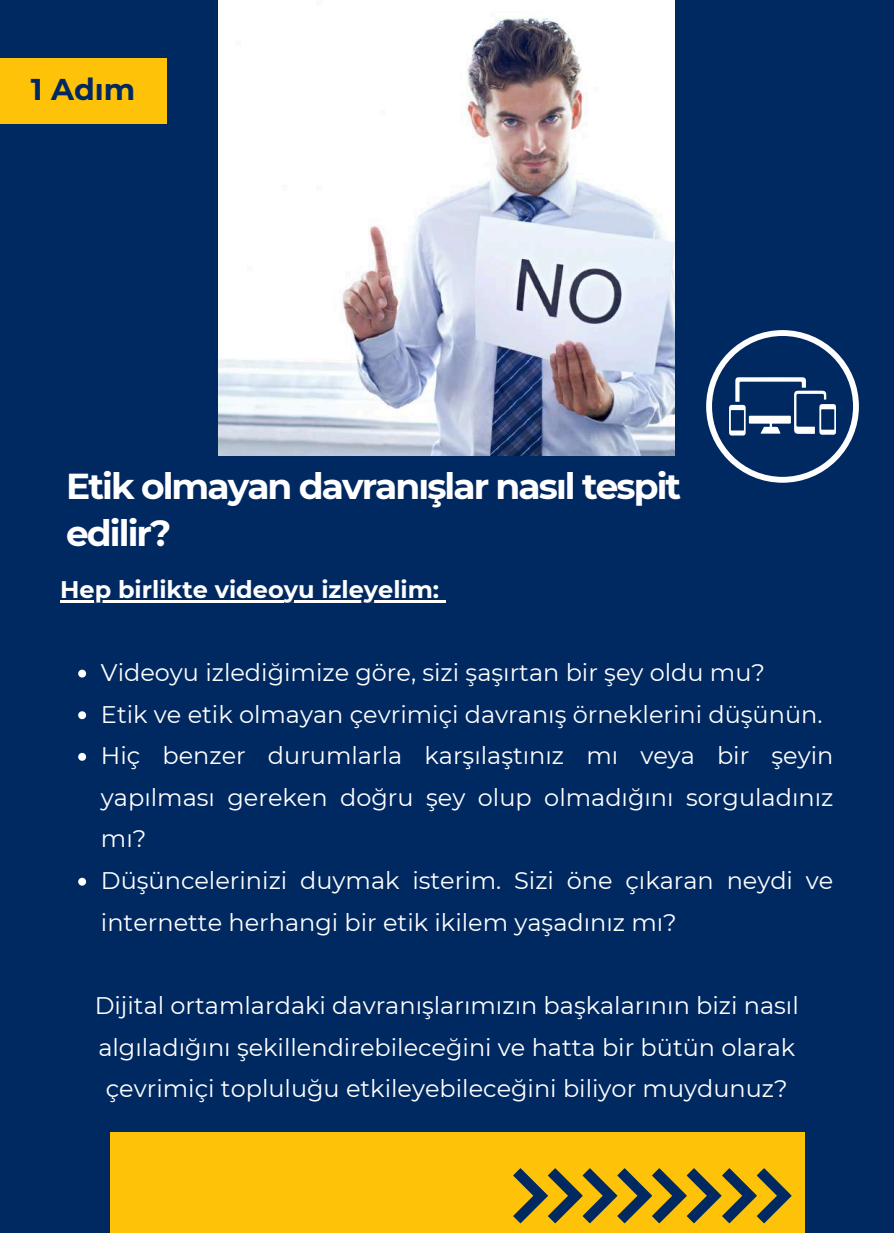
<style>
.page{position:relative;width:894px;height:1233px;background:#fff}
.page>*{position:absolute;margin:0;border:0;box-sizing:border-box;transform-origin:0 0}
.t1{font:700 36px/47.2px "Montserrat";letter-spacing:-.055em;color:#fff}
.t2{font:700 30px "Montserrat";color:#002961}
.t3{font:24px/41.5px "Montserrat";color:#fff}
.t4{font:700 24px "Montserrat";color:#fff}
</style>
<div class="page">
<div style="left:0;top:0;width:893px;height:1233px;background:#002961"></div>
<div style="left:110px;top:1133px;width:694px;height:100px;background:#fec209"></div>
<div style="left:0;top:58px;width:166px;height:66px;background:#fec209"></div>
<img style="left:219px;top:0;width:455px;height:455px">
<hr style="left:60px;top:600px;width:169px;height:2px;background:#fff">
<hr style="left:229px;top:600px;width:55px;height:2px;background:#fff">
<hr style="left:284px;top:600px;width:155px;height:2px;background:#fff">
<svg style="left:439px;top:600px;width:7px;height:2px"></svg>
<svg style="left:78px;top:670px;width:8px;height:8px"></svg>
<svg style="left:78px;top:711px;width:8px;height:8px"></svg>
<svg style="left:78px;top:753px;width:8px;height:8px"></svg>
<svg style="left:78px;top:878px;width:8px;height:8px"></svg>
<svg style="left:706px;top:330px;width:152px;height:153px"></svg>
<svg style="left:513px;top:1168px;width:278px;height:55px"></svg>
<p class="t2" style="left:31px;top:71px;width:106px">1 Adım</p>
<h1 class="t1" style="left:66px;top:462px;width:616px">Etik olmayan davranışlar nasıl tespit edilir?</h1>
<p class="t4" style="left:60px;top:574px;width:380px">Hep birlikte videoyu izleyelim:</p>
<p class="t3" style="left:101px;top:652px;width:733px">Videoyu izlediğimize göre, sizi şaşırtan bir şey oldu mu?<br>Etik ve etik olmayan çevrimiçi davranış örneklerini düşünün.<br>Hiç benzer durumlarla karşılaştınız mı veya bir şeyin yapılması gereken doğru şey olup olmadığını sorguladınız mı?<br>Düşüncelerinizi duymak isterim. Sizi öne çıkaran neydi ve internette herhangi bir etik ikilem yaşadınız mı?</p>
<p class="t3" style="left:95px;top:985px;width:705px;text-align:center">Dijital ortamlardaki davranışlarımızın başkalarının bizi nasıl algıladığını şekillendirebileceğini ve hatta bir bütün olarak çevrimiçi topluluğu etkileyebileceğini biliyor muydunuz?</p>
</div>
